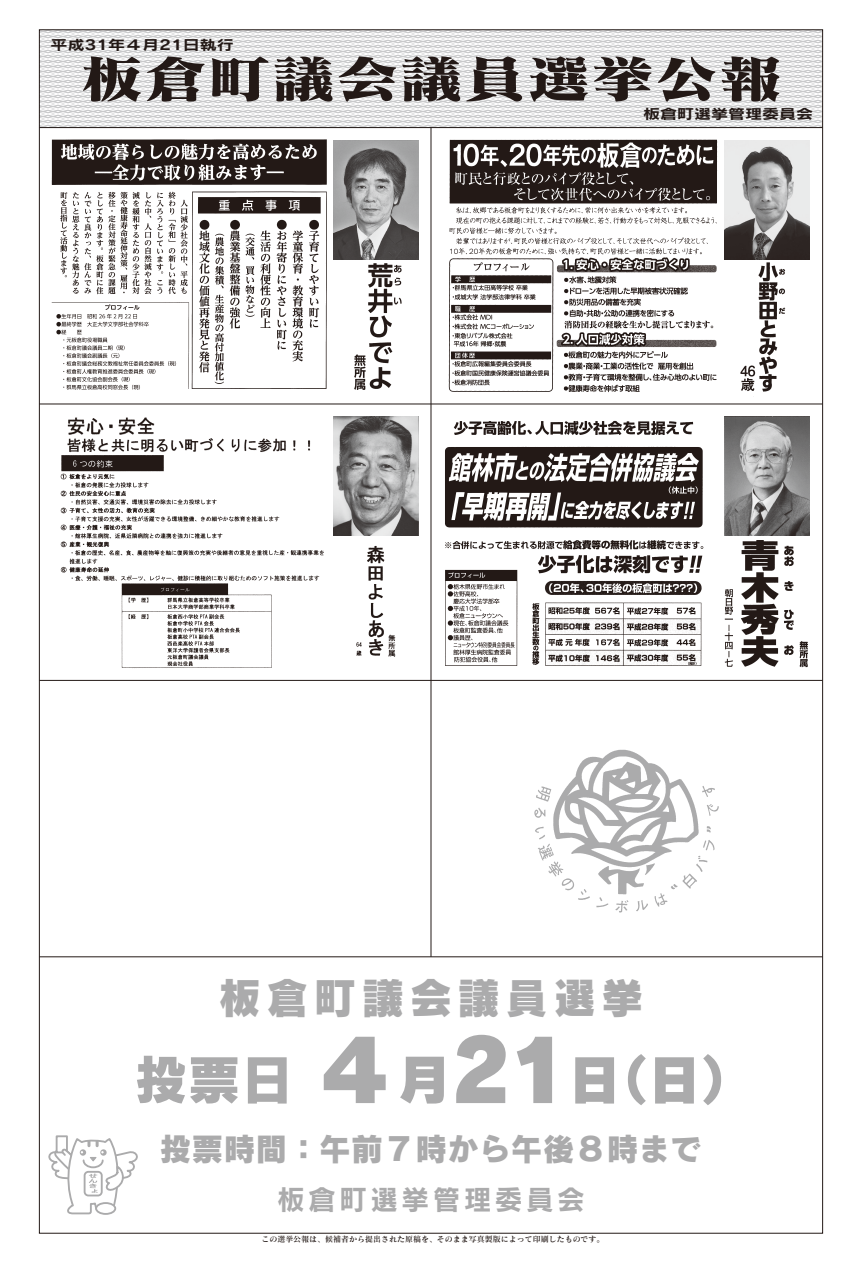
<style>
.page{position:relative;width:862px;height:1263px;background:#fff}
.page>*{position:absolute;margin:0;border:0;box-sizing:border-box;transform-origin:0 0}
.t1{font:53.18px "Rodin Pro UB";color:#ababac}
.t2{font:51px "Matisse Pro EB 90 pv RKSJ H";color:#231916;scale:1.25 1}
.t3{font:42.53px "Rodin Pro EB";letter-spacing:.125em;color:#ababac}
.t4{font:31.88px "Rodin Pro EB";color:#ababac}
.t5{font:27.67px "Rodin Pro B";letter-spacing:.125em;color:#ababac}
.t6{font:13.58px "Rodin Pro B 90 pv RKSJ H";color:#231916;scale:1.25 1}
.t7{font:7.95px "Matisse Pro DB";color:#231916}
.s1{font-family:"Rodin Pro EB"}
.s2{font-size:85.05px}
</style>
<div class="page">
<svg style="left:41px;top:31px;width:779px;height:96px"></svg>
<img style="left:534px;top:749px;width:185px;height:164px">
<div style="left:56px;top:1135px;width:12px;height:18px;border:2px solid #ababac"></div>
<svg style="left:48px;top:1136px;width:90px;height:79px"></svg>
<img style="left:431px;top:128px;width:389px;height:552px">
<img style="left:724px;top:417px;width:85px;height:119px">
<img style="left:724px;top:140px;width:85px;height:119px">
<img style="left:41px;top:128px;width:389px;height:540px">
<img style="left:333px;top:417px;width:85px;height:119px">
<img style="left:333px;top:140px;width:85px;height:119px">
<hr style="left:39px;top:127px;width:783px;height:1px;background:#231916">
<hr style="left:39px;top:404px;width:783px;height:1px;background:#231916">
<hr style="left:39px;top:680px;width:783px;height:1px;background:#231916">
<hr style="left:39px;top:956px;width:783px;height:1px;background:#231916">
<hr style="left:430px;top:128px;width:1px;height:829px;background:#231916">
<h3 class="t6" style="left:51px;top:36px;width:148px">平成31年４月21日執行</h3>
<h2 class="t2" style="left:80px;top:45px;width:563px">板倉町議会議員選挙公報</h2>
<h3 class="t6" style="left:642px;top:105px;width:138px">板倉町選挙管理委員会</h3>
<h3 class="t3" style="left:218px;top:968px;width:427px">板倉町議会議員選挙</h3>
<h1 class="t1" style="left:134px;top:1041px;width:621px"><span class="s1">投票日</span> <span class="s2">４</span>月<span class="s2">21</span>日（日）</h1>
<h3 class="t4" style="left:159px;top:1126px;width:544px">投票時間：午前７時から午後８時まで</h3>
<h3 class="t5" style="left:277px;top:1181px;width:309px">板倉町選挙管理委員会</h3>
<p class="t7" style="left:261px;top:1234px;width:344px">この選挙公報は、候補者から提出された原稿を、そのまま写真製版によって印刷したものです。</p>
</div>
